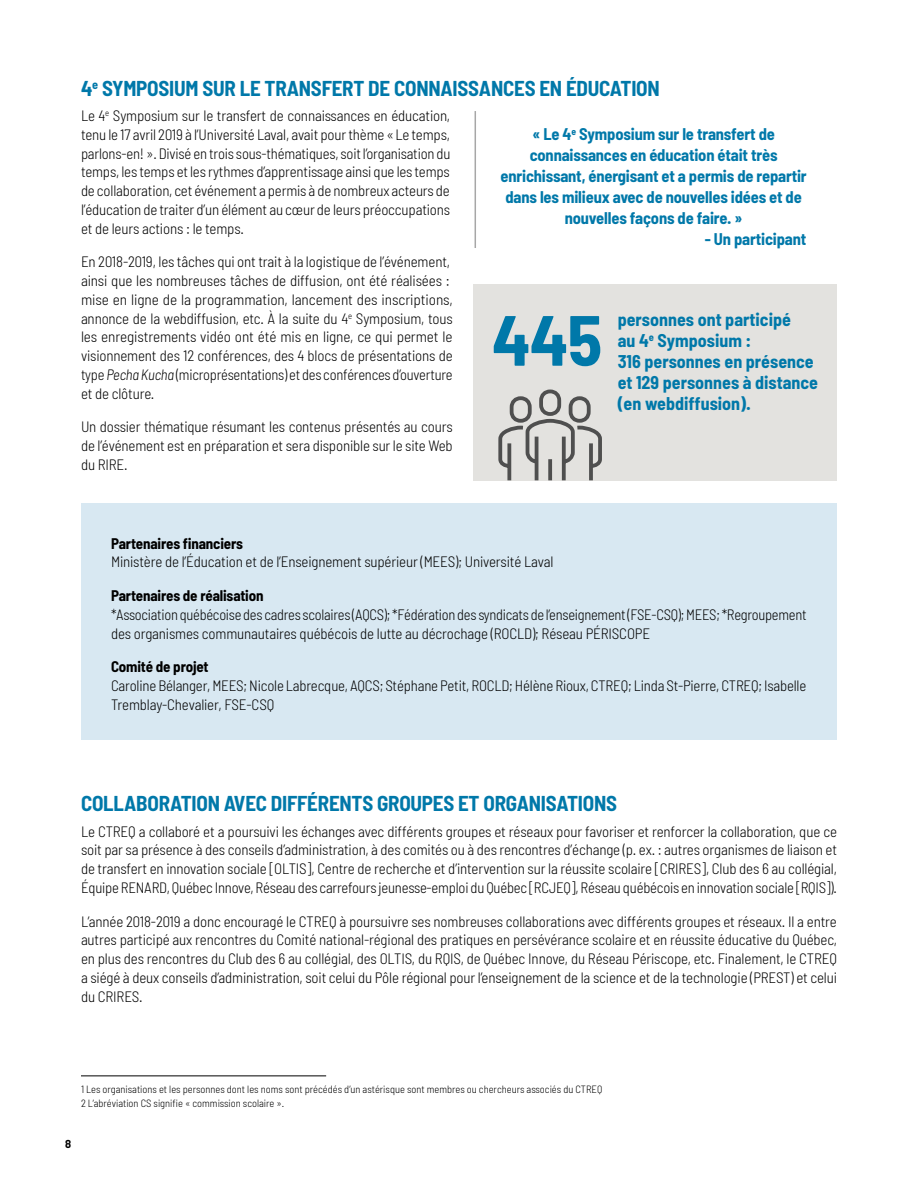
<style>
.page{position:relative;width:918px;height:1188px;background:#fff}
.page>*{position:absolute;margin:0;border:0;box-sizing:border-box;transform-origin:0 0}
.t1{font:700 semi-condensed 70.95px "Barlow";color:#0078a9}
.t2{font:700 semi-condensed 21px "Barlow";letter-spacing:-.01em;color:#0078a9}
.t3{font:700 semi-condensed 18px/21px "Barlow";color:#0078a9}
.t4{font:700 semi-condensed 16.5px/21px "Barlow";letter-spacing:-.01em;color:#0078a9;text-align:center}
.t5{font:300 semi-condensed 15px/18.8px "Barlow";letter-spacing:-.01em;color:#000;text-align:justify}
.t6{font:700 semi-condensed 15px "Barlow";letter-spacing:-.01em;color:#000}
.t7{font:700 11.25px "Barlow";color:#000}
.t8{font:300 semi-condensed 10.5px/13.5px "Barlow";color:#000}
.s1{font-style:italic}
</style>
<div class="page">
<div style="left:81px;top:504px;width:756px;height:236px;background:#d8e8f2"></div>
<div style="left:473px;top:284px;width:364px;height:196px;background:#e3e2df"></div>
<svg style="left:496px;top:389px;width:108px;height:92px"></svg>
<hr style="left:475px;top:111px;width:1px;height:137px;background:#a7a7a7">
<hr style="left:81px;top:1076px;width:245px;height:1px;background:#000">
<h2 class="t2" style="left:81px;top:75px;width:580px">4<sup>e</sup> SYMPOSIUM SUR LE TRANSFERT DE CONNAISSANCES EN ÉDUCATION</h2>
<p class="t5" style="left:81px;top:106px;width:371px">Le 4<sup>e</sup> Symposium sur le transfert de connaissances en éducation, tenu le 17 avril 2019 à l’Université Laval, avait pour thème «Le temps, parlons-en! ». Divisé en trois sous-thématiques, soit l’organisation du temps, les temps et les rythmes d’apprentissage ainsi que les temps de collaboration, cet événement a permis à de nombreux acteurs de l’éducation de traiter d’un élément au cœur de leurs préoccupations et de leurs actions : le temps.</p>
<p class="t5" style="left:81px;top:252px;width:373px;text-align:left">En 2018-2019, les tâches qui ont trait à la logistique de l’événement, ainsi que les nombreuses tâches de diffusion, ont été réalisées : mise en ligne de la programmation, lancement des inscriptions, annonce de la webdiffusion, etc. À la suite du 4<sup>e</sup> Symposium, tous les enregistrements vidéo ont été mis en ligne, ce qui permet le visionnement des 12 conférences, des 4 blocs de présentations de type <span class="s1">Pecha Kucha</span> (microprésentations) et des conférences d’ouverture et de clôture.</p>
<p class="t5" style="left:81px;top:417px;width:373px">Un dossier thématique résumant les contenus présentés au cours de l’événement est en préparation et sera disponible sur le site Web du RIRE.</p>
<p class="t4" style="left:501px;top:123px;width:308px">« Le 4<sup>e</sup> Symposium sur le transfert de connaissances en éducation était très enrichissant, énergisant et a permis de repartir dans les milieux avec de nouvelles idées et de nouvelles façons de faire. »</p>
<p class="t4" style="left:705px;top:228px;width:103px">- Un participant</p>
<h1 class="t1" style="left:492px;top:296px;width:112px">445</h1>
<p class="t3" style="left:618px;top:309px;width:202px">personnes ont participé<br>au 4<sup>e</sup> Symposium :<br>316 personnes en présence et 129 personnes à distance (en webdiffusion).</p>
<p class="t6" style="left:111px;top:534px;width:134px">Partenaires financiers</p>
<p class="t5" style="left:111px;top:552px;width:444px">Ministère de l’Éducation et de l’Enseignement supérieur (MEES); Université Laval</p>
<p class="t6" style="left:111px;top:586px;width:154px">Partenaires de réalisation</p>
<p class="t5" style="left:111px;top:605px;width:697px">*Association québécoise des cadres scolaires (AQCS); *Fédération des syndicats de l’enseignement (FSE-CSQ); MEES; *Regroupement des organismes communautaires québécois de lutte au décrochage (ROCLD); Réseau PÉRISCOPE</p>
<p class="t6" style="left:111px;top:658px;width:99px">Comité de projet</p>
<p class="t5" style="left:111px;top:676px;width:697px">Caroline Bélanger, MEES; Nicole Labrecque, AQCS; Stéphane Petit, ROCLD; Hélène Rioux, CTREQ; Linda St-Pierre, CTREQ; Isabelle<br>Tremblay-Chevalier, FSE-CSQ</p>
<h2 class="t2" style="left:81px;top:791px;width:538px">COLLABORATION AVEC DIFFÉRENTS GROUPES ET ORGANISATIONS</h2>
<p class="t5" style="left:81px;top:822px;width:758px">Le CTREQ a collaboré et a poursuivi les échanges avec différents groupes et réseaux pour favoriser et renforcer la collaboration, que ce soit par sa présence à des conseils d’administration, à des comités ou à des rencontres d’échange (p. ex. : autres organismes de liaison et de transfert en innovation sociale [OLTIS], Centre de recherche et d’intervention sur la réussite scolaire [CRIRES], Club des 6 au collégial, Équipe RENARD, Québec Innove, Réseau des carrefours jeunesse-emploi du Québec [RCJEQ], Réseau québécois en innovation sociale [RQIS]).</p>
<p class="t5" style="left:81px;top:912px;width:758px">L’année 2018-2019 a donc encouragé le CTREQ à poursuivre ses nombreuses collaborations avec différents groupes et réseaux. Il a entre autres participé aux rencontres du Comité national-régional des pratiques en persévérance scolaire et en réussite éducative du Québec, en plus des rencontres du Club des 6 au collégial, des OLTIS, du RQIS, de Québec Innove, du Réseau Périscope, etc. Finalement, le CTREQ a siégé à deux conseils d’administration, soit celui du Pôle régional pour l’enseignement de la science et de la technologie (PREST) et celui du CRIRES.</p>
<p class="t8" style="left:81px;top:1083px;width:523px">1 Les organisations et les personnes dont les noms sont précédés d’un astérisque sont membres ou chercheurs associés du CTREQ<br>2 L’abréviation CS signifie « commission scolaire ».</p>
<p class="t7" style="left:65px;top:1137px;width:8px">8</p>
</div>
